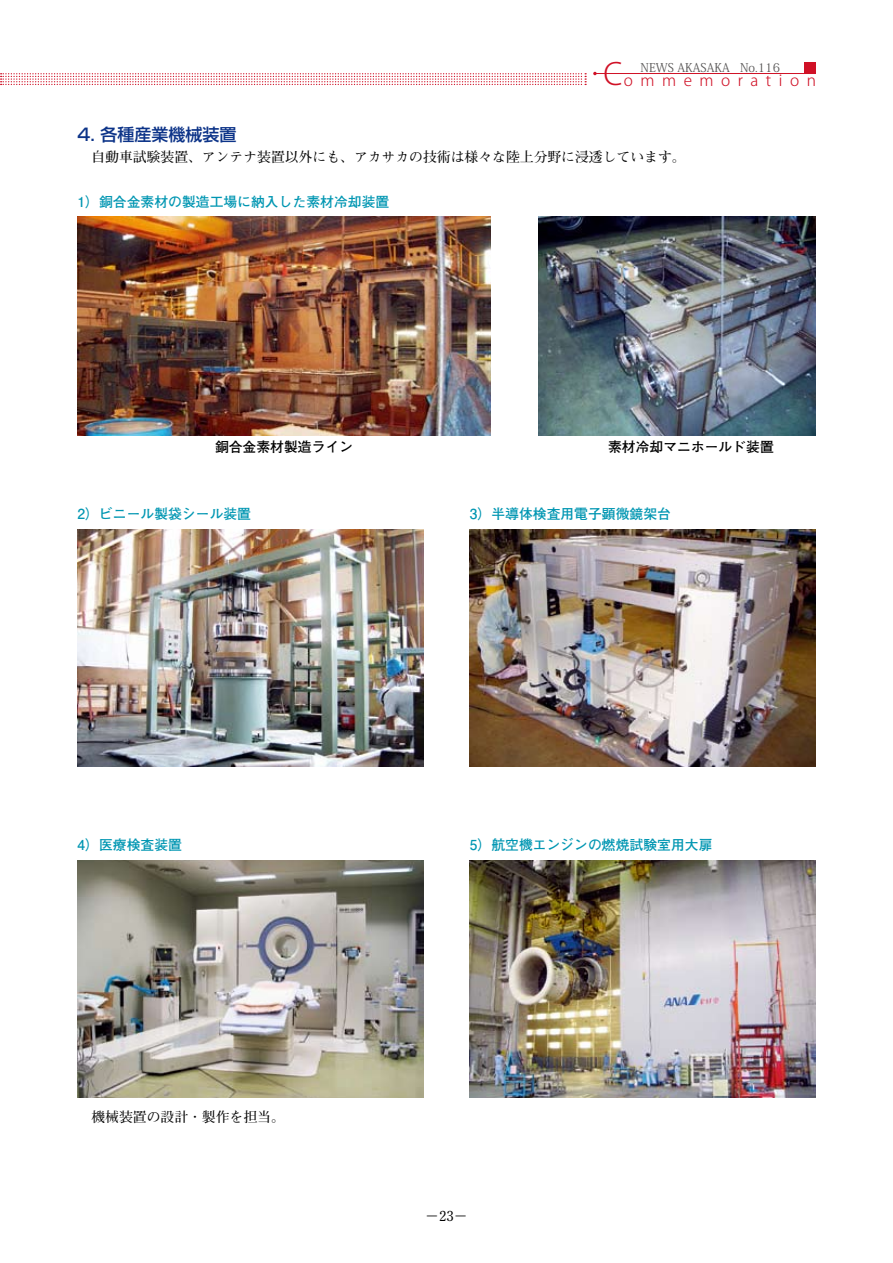
<style>
.page{position:relative;width:893px;height:1263px;background:#fff}
.page>*{position:absolute;margin:0;border:0;box-sizing:border-box;transform-origin:0 0}
.t1{font:500 16.95px "Shin Go Pro";color:#0c3388}
.t2{font:300 15.45px "Koz Go Pro";letter-spacing:.485em;color:#d01126}
.t3{font:700 13.8px "Futo Go B101 Pro";color:#0096b2}
.t4{font:700 13.8px "Futo Min A101 Pro";color:#000}
.t5{font:700 13.8px "Futo Go B101 Pro";color:#000}
.t6{font:12px "Koz Min Pro";color:#595757}
.s1{font-size:30.15px}
</style>
<div class="page">
<img style="left:538px;top:217px;width:277px;height:219px">
<img style="left:78px;top:217px;width:413px;height:219px">
<img style="left:78px;top:529px;width:345px;height:237px">
<img style="left:78px;top:860px;width:345px;height:237px">
<img style="left:470px;top:529px;width:345px;height:237px">
<img style="left:470px;top:860px;width:345px;height:237px">
<div style="left:804px;top:62px;width:11px;height:12px;background:#d01126"></div>
<hr style="left:595px;top:73px;width:220px;height:1px;background:#d01126">
<svg style="left:0;top:73px;width:586px;height:12px"></svg>
<p class="t2" style="left:604px;top:70px;width:214px"><span class="s1">C</span>ommemoration</p>
<p class="t6" style="left:641px;top:59px;width:141px">NEWS AKASAKA No.116</p>
<p class="t1" style="left:78px;top:121px;width:161px">4. 各種産業機械装置</p>
<p class="t4" style="left:78px;top:146px;width:610px">　自動車試験装置、アンテナ装置以外にも、アカサカの技術は様々な陸上分野に浸透しています。</p>
<p class="t3" style="left:78px;top:190px;width:313px">1）銅合金素材の製造工場に納入した素材冷却装置</p>
<p class="t5" style="left:215px;top:436px;width:140px">銅合金素材製造ライン</p>
<p class="t5" style="left:608px;top:436px;width:167px">素材冷却マニホールド装置</p>
<p class="t3" style="left:78px;top:503px;width:175px">2）ビニール製袋シール装置</p>
<p class="t3" style="left:78px;top:834px;width:106px">4）医療検査装置</p>
<p class="t4" style="left:78px;top:1106px;width:209px">　機械装置の設計・製作を担当。</p>
<p class="t3" style="left:470px;top:503px;width:203px">3）半導体検査用電子顕微鏡架台</p>
<p class="t3" style="left:470px;top:834px;width:244px">5）航空機エンジンの燃焼試験室用大扉</p>
<p class="t4" style="left:425px;top:1205px;width:44px">−23−</p>
</div>
